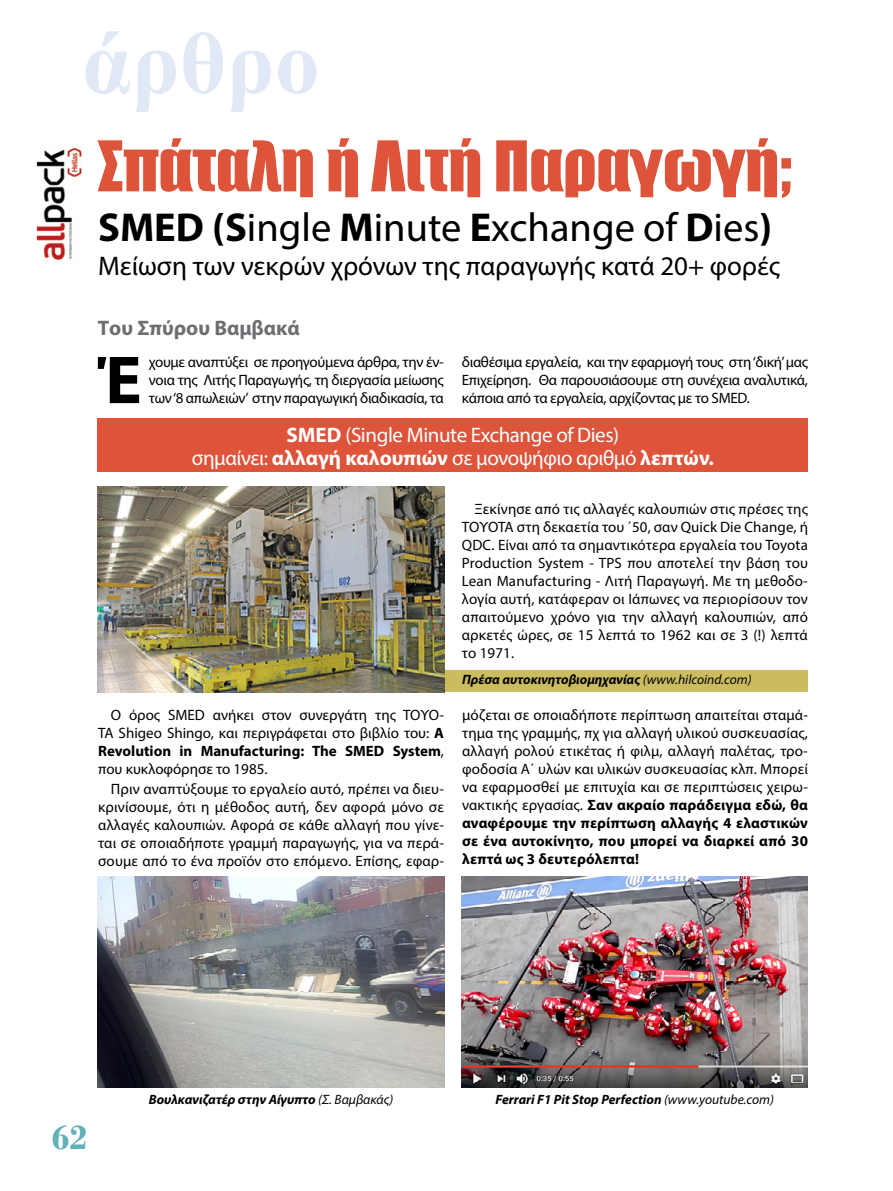
<style>
.page{position:relative;width:893px;height:1191px;background:#fff}
.page>*{position:absolute;margin:0;border:0;box-sizing:border-box;transform-origin:0 0}
.t1{font:700 89.85px "Times New Roman";color:#e1e8f6}
.t2{font:700 68.4px "Myriad Pro";color:#000}
.t3{font:64.5px "Impact";color:#de543b}
.t4{font:40.5px "Myriad Pro";color:#000}
.t5{font:700 36px "Bodoni";color:#60b2b7}
.t6{font:27px "Myriad Pro";color:#000}
.t7{font:21px/23.1px "Myriad Pro";letter-spacing:-.02em;color:#fff;text-align:center}
.t8{font:700 21px "Myriad Pro";color:#6d6e71}
.t9{font:15px/18px "Myriad Pro";color:#000;text-align:justify}
.t10{font:italic 700 13.5px "Myriad Pro";color:#000}
.s1{font-weight:700}
.s2{font-weight:400}
</style>
<div class="page">
<img style="left:36px;top:147px;width:46px;height:113px">
<div style="left:435px;top:670px;width:373px;height:22px;background:#cbbd5f"></div>
<img style="left:98px;top:486px;width:347px;height:206px">
<img style="left:461px;top:876px;width:346px;height:211px">
<img style="left:98px;top:876px;width:346px;height:211px">
<div style="left:98px;top:419px;width:710px;height:53px;background:#de543b"></div>
<h1 class="t1" style="left:82px;top:1px;width:239px">άρθρο</h1>
<h3 class="t3" style="left:98px;top:116px;width:695px">Σπάταλη ή Λιτή Παραγωγή;</h3>
<h3 class="t4" style="left:98px;top:202px;width:675px"><span class="s1">SMED (S</span>ingle <span class="s1">M</span>inute <span class="s1">E</span>xchange of <span class="s1">D</span>ies<span class="s1">)</span></h3>
<h3 class="t6" style="left:98px;top:249px;width:683px">Μείωση των νεκρών χρόνων της παραγωγής κατά 20+ φορές</h3>
<h3 class="t8" style="left:98px;top:314px;width:203px">Του Σπύρου Βαμβακά</h3>
<h2 class="t2" style="left:98px;top:335px;width:45px">Έ</h2>
<p class="t9" style="left:149px;top:353px;width:296px">χουμε αναπτύξει σε προηγούμενα άρθρα, την έν&shy;νοια της Λιτής Παραγωγής, τη διεργασία μείωσης των ‘8 απωλειών’ στην παραγωγική διαδικασία, τα</p>
<p class="t9" style="left:462px;top:353px;width:348px">διαθέσιμα εργαλεία, και την εφαρμογή τους στη ‘δική’ μας Επιχείρηση. Θα παρουσιάσουμε στη συνέχεια αναλυτικά, κάποια από τα εργαλεία, αρχίζοντας με το SMED.</p>
<h3 class="t7" style="left:192px;top:423px;width:524px"><span class="s1">SMED</span> (Single Minute Exchange of Dies)<br>σημαίνει: <span class="s1">αλλαγή καλουπιών</span> σε μονοψήφιο αριθμό <span class="s1">λεπτών.</span></h3>
<p class="t9" style="left:462px;top:499px;width:348px;text-indent:13px">Ξεκίνησε από τις αλλαγές καλουπιών στις πρέσες της ΤΟΥΟΤΑ στη δεκαετία του ΄50, σαν Quick Die Change, ή QDC. Είναι από τα σημαντικότερα εργαλεία του Toyota Production System - TPS που αποτελεί την βάση του Lean Manufacturing - Λιτή Παραγωγή. Με τη μεθοδο&shy;λογία αυτή, κατάφεραν οι Ιάπωνες να περιορίσουν τον απαιτούμενο χρόνο για την αλλαγή καλουπιών, από αρκετές ώρες, σε 15 λεπτά το 1962 και σε 3 (!) λεπτά το 1971.</p>
<p class="t9" style="left:98px;top:705px;width:347px;text-indent:13px">Ο όρος SMED ανήκει στον συνεργάτη της ΤΟΥΟ-ΤΑ Shigeo Shingo, και περιγράφεται στο βιβλίο του: <span class="s1">A Revolution in Manufacturing: The SMED System</span>, που κυκλοφόρησε το 1985.</p>
<p class="t9" style="left:98px;top:780px;width:347px;text-indent:13px">Πριν αναπτύξουμε το εργαλείο αυτό, πρέπει να διευ&shy;κρινίσουμε, ότι η μέθοδος αυτή, δεν αφορά μόνο σε αλλαγές καλουπιών. Αφορά σε κάθε αλλαγή που γίνε&shy;ται σε οποιαδήποτε γραμμή παραγωγής, για να περά&shy;σουμε από το ένα προϊόν στο επόμενο. Επίσης, εφαρ-</p>
<p class="t10" style="left:462px;top:671px;width:291px">Πρέσα αυτοκινητοβιομηχανίας <span class="s2">(www.hilcoind.com)</span></p>
<p class="t9" style="left:462px;top:705px;width:347px">μόζεται σε οποιαδήποτε περίπτωση απαιτείται σταμά&shy;τημα της γραμμής, πχ για αλλαγή υλικού συσκευασίας, αλλαγή ρολού ετικέτας ή φιλμ, αλλαγή παλέτας, τρο&shy;φοδοσία Α΄ υλών και υλικών συσκευασίας κλπ. Μπορεί να εφαρμοσθεί με επιτυχία και σε περιπτώσεις χειρω&shy;νακτικής εργασίας. <span class="s1">Σαν ακραίο παράδειγμα εδώ, θα αναφέρουμε την περίπτωση αλλαγής 4 ελαστικών σε ένα αυτοκίνητο, που μπορεί να διαρκεί από 30 λεπτά ως 3 δευτερόλεπτα!</span></p>
<h3 class="t5" style="left:52px;top:1116px;width:37px">62</h3>
<p class="t10" style="left:149px;top:1090px;width:246px">Βουλκανιζατέρ στην Αίγυπτο <span class="s2">(Σ. Βαμβακάς)</span></p>
<p class="t10" style="left:495px;top:1090px;width:280px">Ferrari F1 Pit Stop Perfection <span class="s2">(www.youtube.com)</span></p>
</div>
